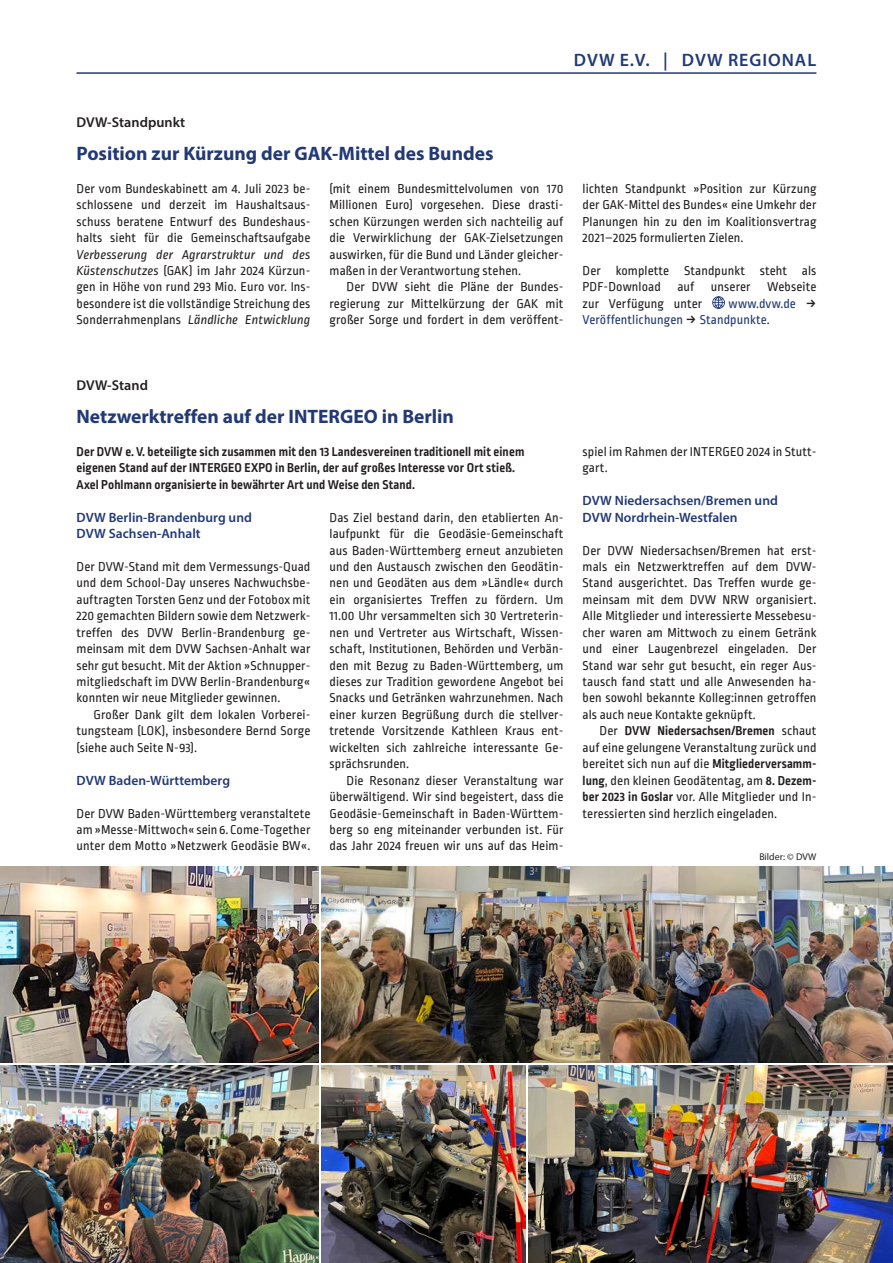
<style>
.page{position:relative;width:893px;height:1263px;background:#fff}
.page>*{position:absolute;margin:0;border:0;box-sizing:border-box;transform-origin:0 0}
._11_titel_1{font:700 19.5px "Myriad Pro";color:#223975}
.t1{font:600 18px "Myriad Pro";letter-spacing:.055em;color:#223975}
._19_titel_rubrik{font:600 14.25px "Myriad Pro";letter-spacing:.005em;color:#231f20}
._01_normal_oEZ{font:13.5px/16.5px "Ropa Mix Pro";letter-spacing:.01em;color:#231f20;text-align:justify}
._01_normal{font:13.5px/16.5px "Ropa Mix Pro";letter-spacing:.01em;color:#231f20;text-align:justify}
._01_normal_oEZ-2{font:700 13.5px/16.5px "Ropa Mix Pro";letter-spacing:.01em;color:#231f20}
._12_titel_2{font:600 13.5px/16.5px "Myriad Pro";letter-spacing:.005em;color:#223975}
._01_normal_oEZ_AA{font:13.5px/16.5px "Ropa Mix Pro";letter-spacing:.01em;color:#231f20;text-align:justify}
._01_normal_oEZ_AA-2{font:13.5px/16.5px "Ropa Mix Pro";letter-spacing:.01em;color:#223975}
._05_abb_copyright{font:9.75px "Myriad Pro";letter-spacing:.005em;color:#231f20}
.s1{font-style:italic}
.s2{color:#231f20}
.s3{font-weight:700}
</style>
<div class="page">
<hr style="left:0;top:0;width:1px;height:1263px;background:#d4e6f6">
<svg style="left:712px;top:296px;width:13px;height:13px"></svg>
<hr style="left:77px;top:72px;width:739px;height:2px;background:#223975">
<img style="left:322px;top:1066px;width:204px;height:197px">
<img style="left:529px;top:1066px;width:364px;height:197px">
<img style="left:0;top:867px;width:318px;height:195px">
<img style="left:322px;top:867px;width:571px;height:195px">
<img style="left:0;top:1066px;width:318px;height:197px">
<h2 class="t1" style="left:574px;top:48px;width:188px">DVW e.V. | DVW r egional</h2>
<p class="_19_titel_rubrik" style="left:77px;top:113px;width:110px">DVW-Standpunkt</p>
<p class="_11_titel_1" style="left:77px;top:141px;width:418px">Position zur Kürzung der GAK-Mittel des Bundes</p>
<p class="_01_normal_oEZ" style="left:77px;top:181px;width:235px">Der vom Bundeskabinett am 4. Juli 2023 be&shy;schlossene und derzeit im Haushaltsaus&shy;schuss beratene Entwurf des Bundeshaus&shy;halts sieht für die Gemeinschaftsaufgabe <span class="s1">Verbesserung der Agrarstruktur und des Küstenschutzes</span> (GAK) im Jahr 2024 Kürzun&shy;gen in Höhe von rund 293 Mio. Euro vor. Ins&shy;besondere ist die vollständige Streichung des Sonderrahmenplans <span class="s1">Ländliche Entwicklung</span></p>
<p class="_01_normal_oEZ" style="left:330px;top:181px;width:235px">(mit einem Bundesmittelvolumen von 170<br>Millionen Euro) vorgesehen. Diese drasti&shy;schen Kürzungen werden sich nachteilig auf die Verwirklichung der GAK-Zielsetzungen auswirken, für die Bund und Länder gleicher&shy;maßen in der Verantwortung stehen.</p>
<p class="_01_normal" style="left:330px;top:280px;width:235px;text-indent:17px">Der DVW sieht die Pläne der Bundes&shy;regierung zur Mittelkürzung der GAK mit großer Sorge und fordert in dem veröffent-</p>
<p class="_01_normal" style="left:583px;top:181px;width:235px">lichten Standpunkt »Position zur Kürzung der GAK-Mittel des Bundes« eine Umkehr der Planungen hin zu den im Koalitionsvertrag 2021–2025 formulierten Zielen.</p>
<p class="_01_normal_oEZ_AA" style="left:583px;top:263px;width:235px">Der komplette Standpunkt steht als PDF-Download auf unserer Webseite zur Verfügung unter</p>
<p class="_01_normal_oEZ_AA-2" style="left:583px;top:296px;width:215px;text-indent:146px">www.dvw.de<br>Veröffentlichungen Standpunkte<span class="s2">.</span></p>
<p class="_19_titel_rubrik" style="left:77px;top:376px;width:73px">DVW-Stand</p>
<p class="_11_titel_1" style="left:77px;top:404px;width:379px">Netzwerktreffen auf der INTERGEO in Berlin</p>
<p class="_01_normal_oEZ-2" style="left:77px;top:444px;width:449px">Der DVW e. V. beteiligte sich zusammen mit den 13 Landesvereinen traditionell mit einem eigenen Stand auf der INTERGEO EXPO in Berlin, der auf großes Interesse vor Ort stieß.<br>Axel Pohlmann organisierte in bewährter Art und Weise den Stand.</p>
<p class="_12_titel_2" style="left:77px;top:508px;width:177px">DVW Berlin-Brandenburg und<br>DVW Sachsen-Anhalt</p>
<p class="_01_normal_oEZ" style="left:77px;top:559px;width:235px">Der DVW-Stand mit dem Vermessungs-Quad und dem School-Day unseres Nachwuchsbe&shy;auftragten Torsten Genz und der Fotobox mit 220 gemachten Bildern sowie dem Netzwerk&shy;treffen des DVW Berlin-Brandenburg ge&shy;meinsam mit dem DVW Sachsen-Anhalt war sehr gut besucht. Mit der Aktion »Schnupper&shy;mitgliedschaft im DVW Berlin-Brandenburg« konnten wir neue Mitglieder gewinnen.</p>
<p class="_01_normal" style="left:77px;top:707px;width:235px;text-indent:17px">Großer Dank gilt dem lokalen Vorberei&shy;tungsteam (LOK), insbesondere Bernd Sorge (siehe auch Seite N‑93).</p>
<p class="_12_titel_2" style="left:77px;top:771px;width:155px">DVW Baden-Württemberg</p>
<p class="_01_normal_oEZ" style="left:77px;top:806px;width:235px">Der DVW Baden-Württemberg veranstaltete am »Messe-Mittwoch« sein 6. Come-Together unter dem Motto »Netzwerk Geodäsie BW«.</p>
<p class="_01_normal_oEZ" style="left:330px;top:510px;width:235px">Das Ziel bestand darin, den etablierten An&shy;laufpunkt für die Geodäsie-Gemeinschaft aus Baden-Württemberg erneut anzubieten und den Austausch zwischen den Geodätin&shy;nen und Geodäten aus dem »Ländle« durch ein organisiertes Treffen zu fördern. Um 11.00 Uhr versammelten sich 30 Vertreterin&shy;nen und Vertreter aus Wirtschaft, Wissen&shy;schaft, Institutionen, Behörden und Verbän&shy;den mit Bezug zu Baden-Württemberg, um dieses zur Tradition gewordene Angebot bei Snacks und Getränken wahrzunehmen. Nach einer kurzen Begrüßung durch die stellver&shy;tretende Vorsitzende Kathleen Kraus ent&shy;wickelten sich zahlreiche interessante Ge&shy;sprächsrunden.</p>
<p class="_01_normal" style="left:330px;top:773px;width:235px;text-indent:17px">Die Resonanz dieser Veranstaltung war überwältigend. Wir sind begeistert, dass die Geodäsie-Gemeinschaft in Baden-Württem&shy;berg so eng miteinander verbunden ist. Für das Jahr 2024 freuen wir uns auf das Heim-</p>
<p class="_01_normal" style="left:583px;top:444px;width:235px">spiel im Rahmen der INTERGEO 2024 in Stutt&shy;gart.</p>
<p class="_12_titel_2" style="left:583px;top:492px;width:197px">DVW Niedersachsen/Bremen und<br>DVW Nordrhein-Westfalen</p>
<p class="_01_normal_oEZ" style="left:583px;top:543px;width:235px">Der DVW Niedersachsen/Bremen hat erst&shy;mals ein Netzwerktreffen auf dem DVW-Stand ausgerichtet. Das Treffen wurde ge&shy;meinsam mit dem DVW NRW organisiert.<br>Alle Mitglieder und interessierte Messebesu&shy;cher waren am Mittwoch zu einem Getränk und einer Laugenbrezel eingeladen. Der Stand war sehr gut besucht, ein reger Aus&shy;tausch fand statt und alle Anwesenden ha&shy;ben sowohl bekannte Kolleg:innen getroffen als auch neue Kontakte geknüpft.</p>
<p class="_01_normal" style="left:583px;top:723px;width:235px;text-indent:17px">Der <span class="s3">DVW Niedersachsen/Bremen</span> schaut auf eine gelungene Veranstaltung zurück und bereitet sich nun auf die <span class="s3">Mitgliederversamm&shy;lung</span>, den kleinen Geodätentag, am <span class="s3">8. Dezem&shy;ber 2023 in Goslar</span> vor. Alle Mitglieder und In&shy;teressierten sind herzlich eingeladen.</p>
<p class="_05_abb_copyright" style="left:759px;top:851px;width:59px">Bilder: © DVW</p>
</div>
